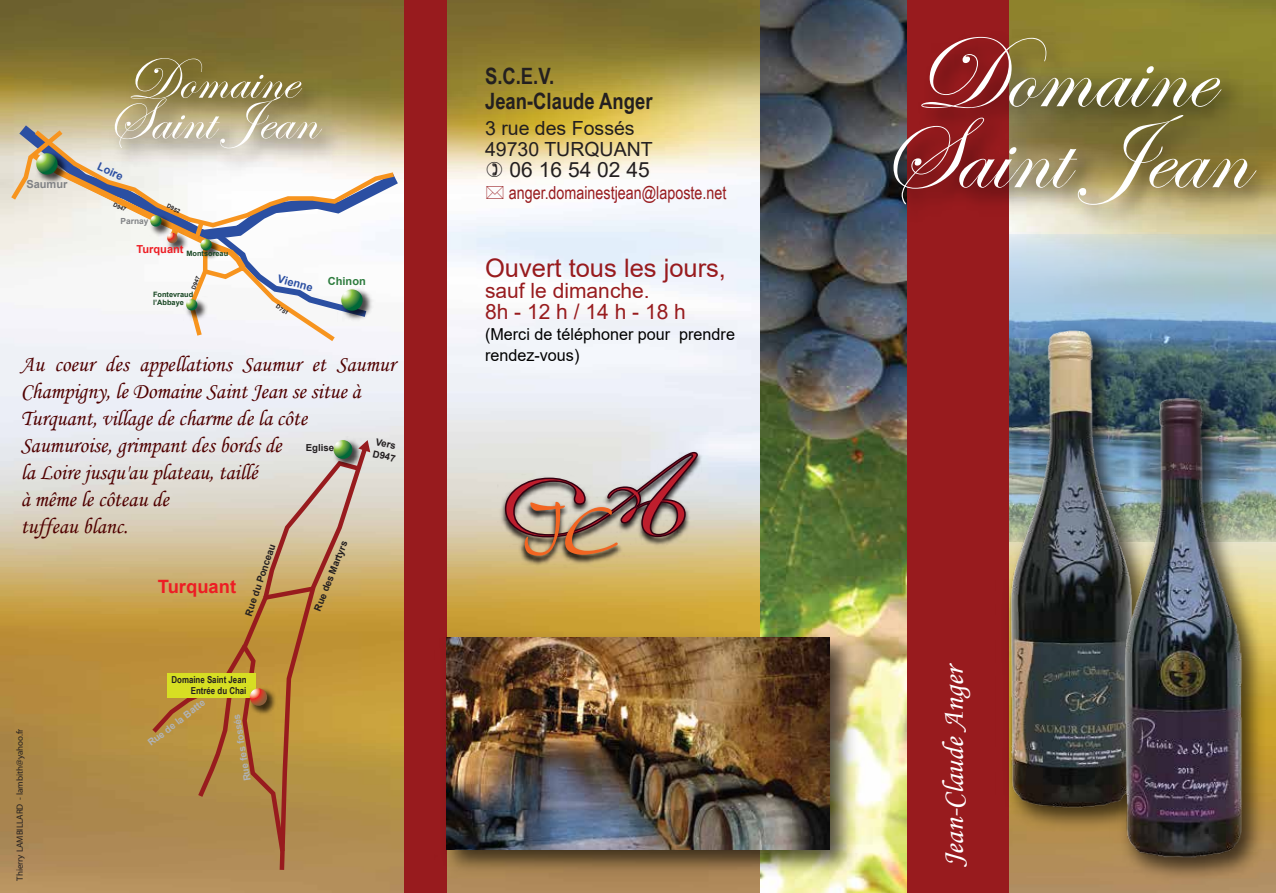
<style>
.page{position:relative;width:1276px;height:893px;background:#fff}
.page>*{position:absolute;margin:0;border:0;box-sizing:border-box;transform-origin:0 0}
.t1{font:105px/81px "Edwardian Script ITC";color:#fff;text-align:center}
.t2{font:60px "Edwardian Script ITC";color:#fff}
.t3{font:30px "Monotype Corsiva";color:#fff}
.t4{font:25.5px "Arial";color:#981b1e}
.t5{font:22.5px/27px "Monotype Corsiva";color:#500000;scale:.96 1}
.t6{font:700 22.5px/25.5px "Arial Narrow";color:#231f20}
.t7{font:21px/21px "Arial";color:#981b1e}
.t8{font:21px "Arial";color:#231f20}
.t9{font:19.5px/21px "Arial";color:#231f20}
.t10{font:700 18.3px "Arial";color:#ed1d24}
.t11{font:18px "Arial Narrow";color:#981b1e}
.t12{font:16.5px/21px "Arial";color:#000}
.t13{font:700 11.1px "Arial";color:#2b4fa2}
.t14{font:700 11.1px "Arial";color:#ed1d24}
.t15{font:700 11.1px "Arial";color:#808285}
.t16{font:700 11.1px "Arial";color:#2c7b3d}
.t17{font:700 9.6px/12.3px "Arial";letter-spacing:-.005em;color:#231f20}
.t18{font:700 9.6px/10.5px "Arial Narrow";letter-spacing:-.005em;color:#231f20;text-align:right}
.t19{font:700 9.6px "Arial";color:#b0b3b7}
.t20{font:9px "Myriad";color:#231f20}
.t21{font:700 8.4px "Arial";color:#808285}
.t22{font:700 7.35px/7.4px "Arial";color:#154420}
.t23{font:700 5.85px "Arial";color:#231f20}
</style>
<div class="page">
<img style="left:0;top:0;width:1276px;height:893px">
<div style="left:404px;top:0;width:42px;height:893px;background:#981b1e"></div>
<img style="left:761px;top:0;width:146px;height:893px">
<img style="left:1008px;top:293px;width:268px;height:249px">
<div style="left:907px;top:0;width:101px;height:893px;background:#981b1e"></div>
<img style="left:858px;top:6px;width:418px;height:287px">
<img style="left:74px;top:35px;width:297px;height:80px">
<img style="left:330px;top:436px;width:34px;height:4px">
<svg style="left:148px;top:440px;width:222px;height:434px"></svg>
<img style="left:446px;top:626px;width:417px;height:256px">
<img style="left:446px;top:638px;width:383px;height:212px">
<img style="left:498px;top:449px;width:208px;height:118px">
<svg style="left:504px;top:451px;width:195px;height:105px"></svg>
<svg style="left:8px;top:115px;width:396px;height:131px"></svg>
<svg style="left:7px;top:126px;width:392px;height:219px"></svg>
<img style="left:1008px;top:315px;width:155px;height:524px">
<img style="left:1008px;top:318px;width:139px;height:499px">
<img style="left:1109px;top:383px;width:163px;height:507px">
<img style="left:1105px;top:376px;width:148px;height:499px">
<svg style="left:487px;top:161px;width:15px;height:16px"></svg>
<svg style="left:486px;top:186px;width:17px;height:13px"></svg>
<p class="t15" style="left:26px;top:176px;width:43px">Saumur</p>
<h2 class="t2" style="left:127px;top:46px;width:171px">Domaine</h2>
<h2 class="t2" style="left:107px;top:87px;width:211px">Saint Jean</h2>
<p class="t13" style="left:101px;top:159px;width:28px;rotate:24deg">Loire</p>
<p class="t23" style="left:115px;top:200px;width:15px;rotate:25deg">D947</p>
<p class="t21" style="left:120px;top:215px;width:30px">Parnay</p>
<p class="t23" style="left:169px;top:202px;width:15px;rotate:25deg">D952</p>
<p class="t14" style="left:137px;top:242px;width:49px">Turquant</p>
<p class="t22" style="left:186px;top:250px;width:43px">Montsoreau</p>
<p class="t23" style="left:189px;top:287px;width:15px;rotate:-68deg">D947</p>
<p class="t22" style="left:153px;top:291px;width:42px">Fontevraud l’Abbaye</p>
<p class="t13" style="left:280px;top:271px;width:38px;rotate:15deg">Vienne</p>
<p class="t23" style="left:279px;top:302px;width:15px;rotate:34deg">D751</p>
<p class="t16" style="left:328px;top:273px;width:40px">Chinon</p>
<p class="t5" style="left:21px;top:351px;width:392px">Au coeur des appellations Saumur et Saumur<br>Champigny, le Domaine Saint Jean se situe à<br>Turquant, village de charme de la côte<br>Saumuroise, grimpant des bords de<br>la Loire jusqu'au plateau, taillé<br>à même le côteau de<br>tuffeau blanc.</p>
<p class="t17" style="left:377px;top:436px;width:24px;rotate:13deg">Vers<br>D947</p>
<p class="t17" style="left:306px;top:441px;width:30px">Eglise</p>
<p class="t17" style="left:242px;top:613px;width:77px;rotate:-71deg">Rue du Ponceau</p>
<p class="t17" style="left:312px;top:609px;width:76px;rotate:-69deg">Rue des Martyrs</p>
<p class="t10" style="left:158px;top:574px;width:80px">Turquant</p>
<p class="t20" style="left:15px;top:881px;width:154px;rotate:-90deg">Thierry LAMBILLARD - lambith@yahoo.fr</p>
<p class="t18" style="left:171px;top:674px;width:77px">Domaine Saint Jean<br>Entrée du Chai</p>
<p class="t19" style="left:145px;top:738px;width:71px;rotate:-38deg">Rue de la Batte</p>
<p class="t19" style="left:240px;top:782px;width:69px;rotate:-99deg">Rue fes fossés</p>
<p class="t6" style="left:485px;top:62px;width:169px">S.C.E.V.<br>Jean-Claude Anger</p>
<p class="t9" style="left:485px;top:117px;width:169px">3 rue des Fossés<br>49730 TURQUANT</p>
<p class="t8" style="left:509px;top:155px;width:142px">06 16 54 02 45</p>
<p class="t11" style="left:509px;top:180px;width:219px">anger.domainestjean@laposte.net</p>
<p class="t4" style="left:485px;top:250px;width:242px">Ouvert tous les jours,</p>
<p class="t7" style="left:485px;top:280px;width:202px">sauf le dimanche.<br>8h - 12 h / 14 h - 18 h</p>
<p class="t12" style="left:485px;top:323px;width:251px">(Merci de téléphoner pour prendre rendez-vous)</p>
<h1 class="t1" style="left:879px;top:38px;width:369px">Domaine<br>Saint Jean</h1>
<h3 class="t3" style="left:935px;top:867px;width:205px;rotate:-90deg">Jean-Claude Anger</h3>
</div>
